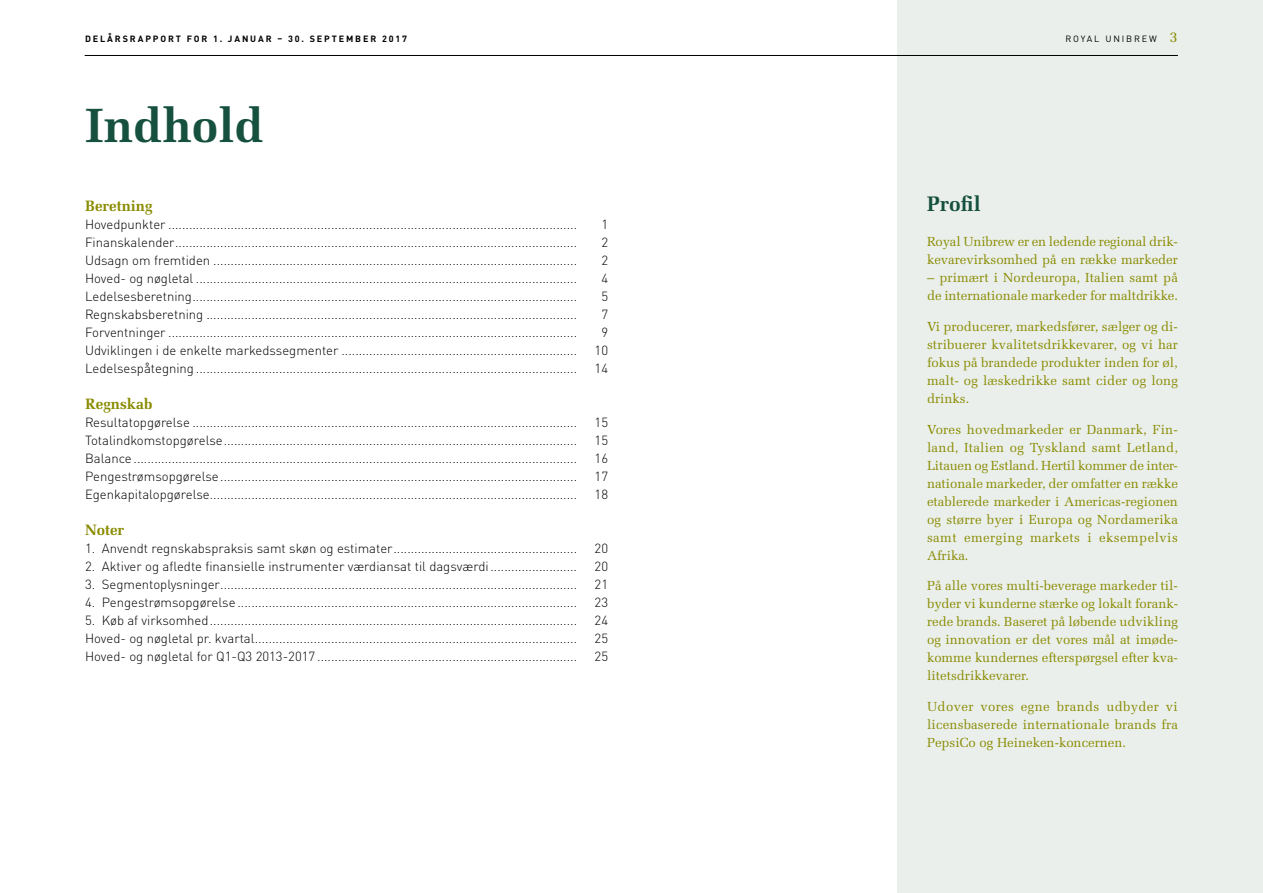
<style>
.page{position:relative;width:1263px;height:893px;background:#fff}
.page>*{position:absolute;margin:0;border:0;box-sizing:border-box;transform-origin:0 0}
.t1{font:700 48px "Melior LT Std";color:#16503e}
.t2{font:700 21px "Melior LT Std";color:#16503e}
.t3{font:700 15px "Melior LT Std";color:#898b00}
.t4{font:300 13.2px "DINOT";color:#000}
.t5{font:13.2px/18px "Melior LT Std";color:#898b00;text-align:justify}
.t6{font:700 9px "DINOT";letter-spacing:.21em;color:#000}
.t7{font:9px "DINOT";letter-spacing:.21em;color:#000}
.s1{font-family:"Melior LT Std";font-size:15px;color:#898b00}
</style>
<div class="page">
<div style="left:897px;top:0;width:366px;height:893px;background:#eaefec"></div>
<hr style="left:85px;top:55px;width:1093px;height:1px;background:#000">
<p class="t6" style="left:85px;top:33px;width:323px">DELÅRSRAPPORT FOR 1. JANUAR – 30. SEPTEMBER 2017</p>
<p class="t7" style="left:1065px;top:33px;width:114px">ROYAL UNIBREW <span class="s1">3</span></p>
<h1 class="t1" style="left:85px;top:97px;width:180px">Indhold</h1>
<p class="t3" style="left:85px;top:197px;width:69px">Beretning</p>
<p class="t4" style="left:85px;top:216px;width:494px">Hovedpunkter ......................................................................................................................</p>
<p class="t4" style="left:601px;top:216px;width:8px">1</p>
<p class="t4" style="left:85px;top:234px;width:494px">Finanskalender....................................................................................................................</p>
<p class="t4" style="left:601px;top:234px;width:8px">2</p>
<p class="t4" style="left:85px;top:252px;width:494px">Udsagn om fremtiden .........................................................................................................</p>
<p class="t4" style="left:601px;top:252px;width:8px">2</p>
<p class="t4" style="left:85px;top:270px;width:494px">Hoved- og nøgletal ..............................................................................................................</p>
<p class="t4" style="left:601px;top:270px;width:8px">4</p>
<p class="t4" style="left:85px;top:288px;width:494px">Ledelsesberetning...............................................................................................................</p>
<p class="t4" style="left:601px;top:288px;width:8px">5</p>
<p class="t4" style="left:85px;top:306px;width:494px">Regnskabsberetning ...........................................................................................................</p>
<p class="t4" style="left:601px;top:306px;width:8px">7</p>
<p class="t4" style="left:85px;top:324px;width:494px">Forventninger ......................................................................................................................</p>
<p class="t4" style="left:601px;top:324px;width:8px">9</p>
<p class="t4" style="left:85px;top:342px;width:494px">Udviklingen i de enkelte markedssegmenter ....................................................................</p>
<p class="t4" style="left:595px;top:342px;width:15px">10</p>
<p class="t4" style="left:85px;top:360px;width:494px">Ledelsespåtegning ..............................................................................................................</p>
<p class="t4" style="left:595px;top:360px;width:15px">14</p>
<p class="t3" style="left:85px;top:395px;width:69px">Regnskab</p>
<p class="t4" style="left:85px;top:414px;width:494px">Resultatopgørelse ...............................................................................................................</p>
<p class="t4" style="left:595px;top:414px;width:15px">15</p>
<p class="t4" style="left:85px;top:432px;width:494px">Totalindkomstopgørelse......................................................................................................</p>
<p class="t4" style="left:595px;top:432px;width:15px">15</p>
<p class="t4" style="left:85px;top:450px;width:494px">Balance................................................................................................................................</p>
<p class="t4" style="left:595px;top:450px;width:15px">16</p>
<p class="t4" style="left:85px;top:468px;width:494px">Pengestrømsopgørelse.......................................................................................................</p>
<p class="t4" style="left:595px;top:468px;width:15px">17</p>
<p class="t4" style="left:85px;top:486px;width:494px">Egenkapitalopgørelse..........................................................................................................</p>
<p class="t4" style="left:595px;top:486px;width:15px">18</p>
<p class="t3" style="left:85px;top:521px;width:41px">Noter</p>
<p class="t4" style="left:85px;top:540px;width:494px">1. Anvendt regnskabspraksis samt skøn og estimater.....................................................</p>
<p class="t4" style="left:595px;top:540px;width:15px">20</p>
<p class="t4" style="left:85px;top:558px;width:494px">2. Aktiver og afledte finansielle instrumenter værdiansat til dagsværdi .........................</p>
<p class="t4" style="left:595px;top:558px;width:15px">20</p>
<p class="t4" style="left:85px;top:576px;width:494px">3. Segmentoplysninger.......................................................................................................</p>
<p class="t4" style="left:595px;top:576px;width:15px">21</p>
<p class="t4" style="left:85px;top:594px;width:494px">4. Pengestrømsopgørelse ..................................................................................................</p>
<p class="t4" style="left:595px;top:594px;width:15px">23</p>
<p class="t4" style="left:85px;top:612px;width:494px">5. Køb af virksomhed..........................................................................................................</p>
<p class="t4" style="left:595px;top:612px;width:15px">24</p>
<p class="t4" style="left:85px;top:630px;width:494px">Hoved- og nøgletal pr. kvartal.............................................................................................</p>
<p class="t4" style="left:595px;top:630px;width:15px">25</p>
<p class="t4" style="left:85px;top:648px;width:494px">Hoved- og nøgletal for Q1-Q3 2013-2017 ...........................................................................</p>
<p class="t4" style="left:595px;top:648px;width:15px">25</p>
<h2 class="t2" style="left:927px;top:191px;width:55px">Profil</h2>
<p class="t5" style="left:927px;top:233px;width:252px">Royal Unibrew er en ledende regional drik&shy;kevarevirksomhed på en række markeder</p>
<p class="t5" style="left:927px;top:269px;width:253px">– primært i Nordeuropa, Italien samt på de internationale markeder for maltdrikke.</p>
<p class="t5" style="left:927px;top:318px;width:252px">Vi producerer, markedsfører, sælger og di&shy;stribuerer kvalitetsdrikkevarer, og vi har fokus på brandede produkter inden for øl, malt- og læskedrikke samt cider og long drinks.</p>
<p class="t5" style="left:927px;top:420px;width:253px">Vores hovedmarkeder er Danmark, Fin&shy;land, Italien og Tyskland samt Letland, Litauen og Estland. Hertil kommer de inter&shy;nationale markeder, der omfatter en række etablerede markeder i Americas-regionen og større byer i Europa og Nordamerika samt emerging markets i eksempelvis Afrika.</p>
<p class="t5" style="left:927px;top:577px;width:253px">På alle vores multi-beverage markeder til&shy;byder vi kunderne stærke og lokalt forank&shy;rede brands. Baseret på løbende udvikling og innovation er det vores mål at imøde&shy;komme kundernes efterspørgsel efter kva&shy;litetsdrikkevarer.</p>
<p class="t5" style="left:927px;top:698px;width:252px">Udover vores egne brands udbyder vi licensbaserede internationale brands fra PepsiCo og Heineken-koncernen.</p>
</div>
